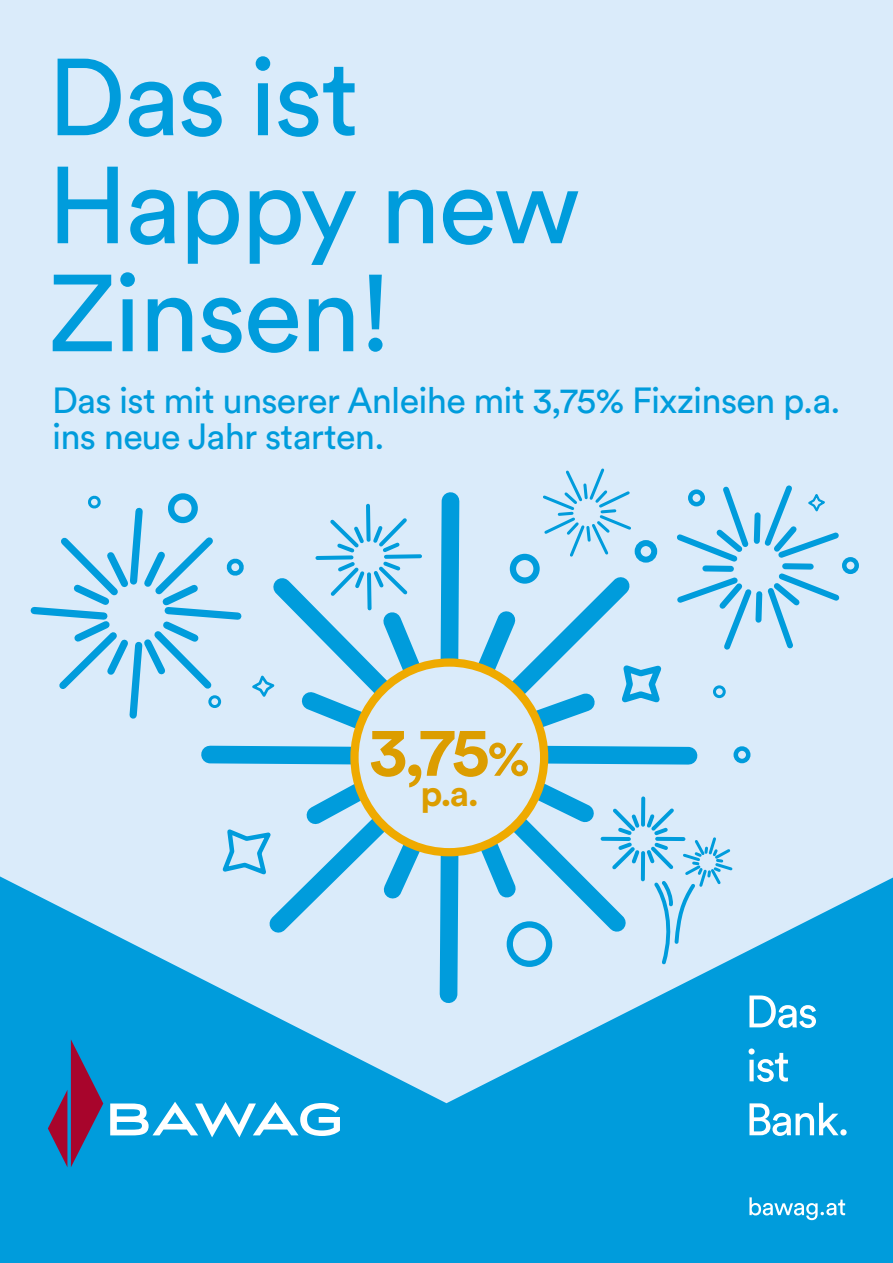
<style>
.page{position:relative;width:893px;height:1263px;background:#fff}
.page>*{position:absolute;margin:0;border:0;box-sizing:border-box;transform-origin:0 0}
.t1{font:108px/108px "Circular Pro";letter-spacing:-.02em;color:#009cdc}
.t2{font:700 69px "Circular Pro";color:#dc9d00}
.t3{font:36px/36px "Circular Pro";letter-spacing:-.02em;color:#009cdc}
.t4{font:700 36px "Circular Pro";color:#dc9d00}
.s1{font-size:50.25px}
</style>
<div class="page">
<div style="left:0;top:0;width:893px;height:1117px;background:#daebfa"></div>
<div style="left:0;top:876px;width:893px;height:387px;background:#009cdc"></div>
<svg style="left:110px;top:1102px;width:230px;height:35px"></svg>
<svg style="left:48px;top:1039px;width:55px;height:128px"></svg>
<svg style="left:749px;top:1103px;width:98px;height:33px"></svg>
<svg style="left:748px;top:1048px;width:40px;height:34px"></svg>
<svg style="left:749px;top:1197px;width:96px;height:23px"></svg>
<div style="left:842px;top:557px;width:17px;height:17px;border:4px solid #009cdc;border-radius:50%"></div>
<svg style="left:26px;top:468px;width:818px;height:560px"></svg>
<div style="left:354px;top:662px;width:190px;height:190px;background:#daebfa;border-radius:50%"></div>
<div style="left:350px;top:658px;width:198px;height:198px;border:8px solid #efaa00;border-radius:50%"></div>
<h1 class="t1" style="left:48px;top:39px;width:534px">Das ist<br>Happy new<br>Zinsen!</h1>
<p class="t3" style="left:52px;top:381px;width:790px">Das ist mit unserer Anleihe mit 3,75% Fixzinsen p.a. ins neue Jahr starten.</p>
<h2 class="t2" style="left:370px;top:704px;width:162px">3,75<span class="s1">%</span></h2>
<p class="t4" style="left:420px;top:769px;width:60px">p.a.</p>
</div>
